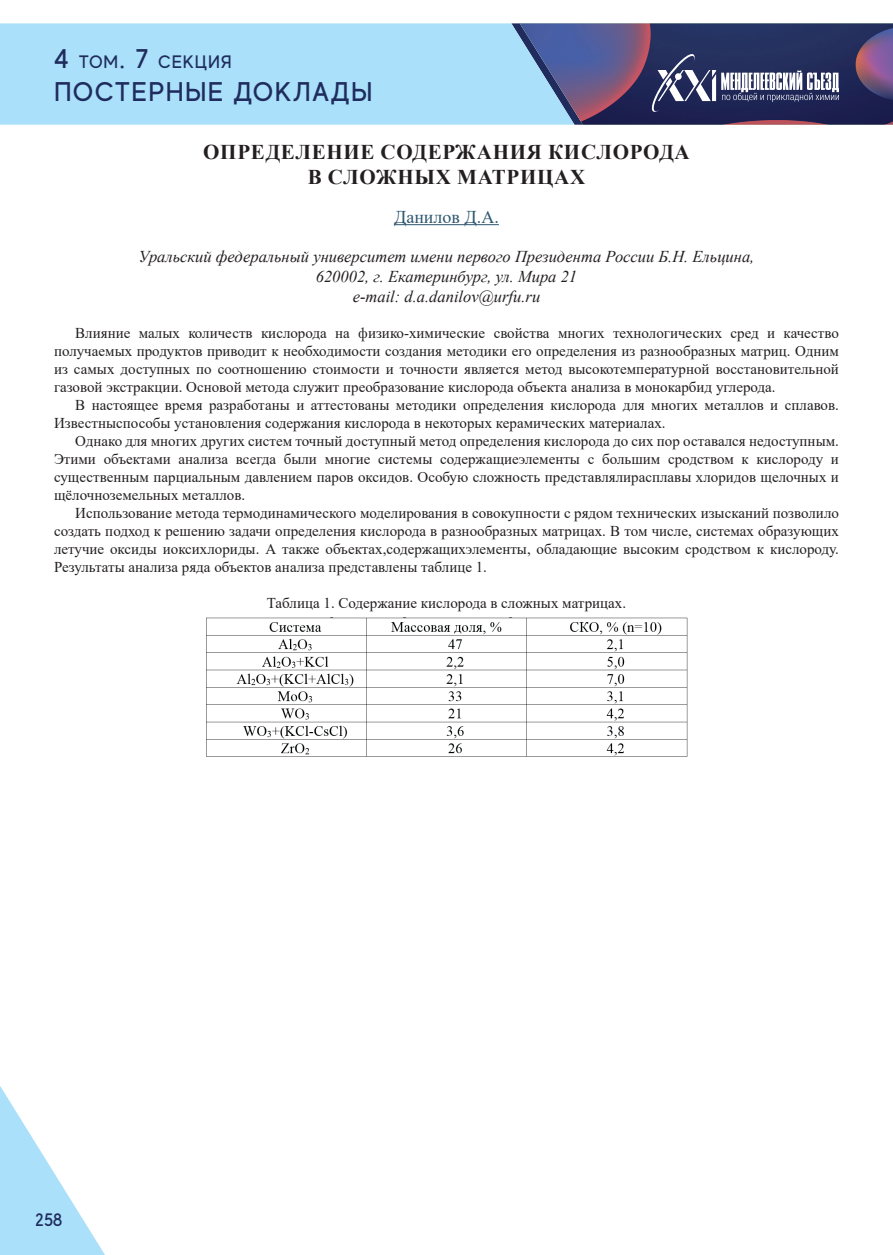
<style>
.page{position:relative;width:893px;height:1255px;background:#fff}
.page>*{position:absolute;margin:0;border:0;box-sizing:border-box;transform-origin:0 0}
.t1{font:500 27px "MADE Evolve Sans";letter-spacing:.05em;color:#1f2c5d}
.t2{font:700 21px/25.2px "Times New Roman";letter-spacing:.035em;color:#231f20;text-align:center}
.t3{font:500 18px "MADE Evolve Sans";letter-spacing:.05em;color:#1f2c5d}
.t4{font:18px "Times New Roman";color:#2e576f}
.t5{font:italic 16.5px/19.8px "Times New Roman";color:#231f20;text-align:center}
.t6{font:15px/18px "Times New Roman";color:#231f20;text-align:justify}
.s1{font-size:27px}
</style>
<div class="page">
<div style="left:0;top:23px;width:511px;height:102px;background:#aae0f9"></div>
<svg style="left:0;top:1086px;width:105px;height:168px"></svg>
<svg style="left:511px;top:23px;width:382px;height:102px;background:#51557f"></svg>
<hr style="left:394px;top:224px;width:105px;height:1px;background:#2e576f">
<img style="left:206px;top:617px;width:482px;height:140px">
<p class="t3" style="left:54px;top:51px;width:179px"><span class="s1">4</span> ТОМ<span class="s1">. 7</span> СЕКЦИЯ</p>
<h1 class="t1" style="left:54px;top:74px;width:320px">ПОСТЕРНЫЕ ДОКЛАДЫ</h1>
<h2 class="t2" style="left:203px;top:139px;width:488px">ОПРЕДЕЛЕНИЕ СОДЕРЖАНИЯ КИСЛОРОДА<br>В СЛОЖНЫХ МАТРИЦАХ</h2>
<p class="t4" style="left:394px;top:204px;width:106px">Данилов Д.А.</p>
<p class="t5" style="left:139px;top:246px;width:617px">Уральский федеральный университет имени первого Президента России Б.Н. Ельцина,<br>620002, г. Екатеринбург, ул. Мира 21<br>e-mail: d.a.danilov@urfu.ru</p>
<p class="t6" style="left:54px;top:323px;width:786px;text-indent:21px">Влияние малых количеств кислорода на физико-химические свойства многих технологических сред и качество получаемых продуктов приводит к необходимости создания методики его определения из разнообразных матриц. Одним из самых доступных по соотношению стоимости и точности является метод высокотемпературной восстановительной газовой экстракции. Основой метода служит преобразование кислорода объекта анализа в монокарбид углерода.</p>
<p class="t6" style="left:54px;top:395px;width:786px;text-indent:21px">В настоящее время разработаны и аттестованы методики определения кислорода для многих металлов и сплавов.<br>Известныспособы установления содержания кислорода в некоторых керамических материалах.</p>
<p class="t6" style="left:54px;top:431px;width:786px;text-indent:21px">Однако для многих других систем точный доступный метод определения кислорода до сих пор оставался недоступным.<br>Этими объектами анализа всегда были многие системы содержащиеэлементы с большим сродством к кислороду и существенным парциальным давлением паров оксидов. Особую сложность представлялирасплавы хлоридов щелочных и щёлочноземельных металлов.</p>
<p class="t6" style="left:54px;top:503px;width:786px;text-indent:21px">Использование метода термодинамического моделирования в совокупности с рядом технических изысканий позволило создать подход к решению задачи определения кислорода в разнообразных матрицах. В том числе, системах образующих летучие оксиды иоксихлориды. А также объектах,содержащихэлементы, обладающие высоким сродством к кислороду.<br>Результаты анализа ряда объектов анализа представлены таблице 1.</p>
<p class="t6" style="left:267px;top:593px;width:361px">Таблица 1. Содержание кислорода в сложных матрицах.</p>
<p class="t3" style="left:35px;top:1208px;width:29px">258</p>
</div>
